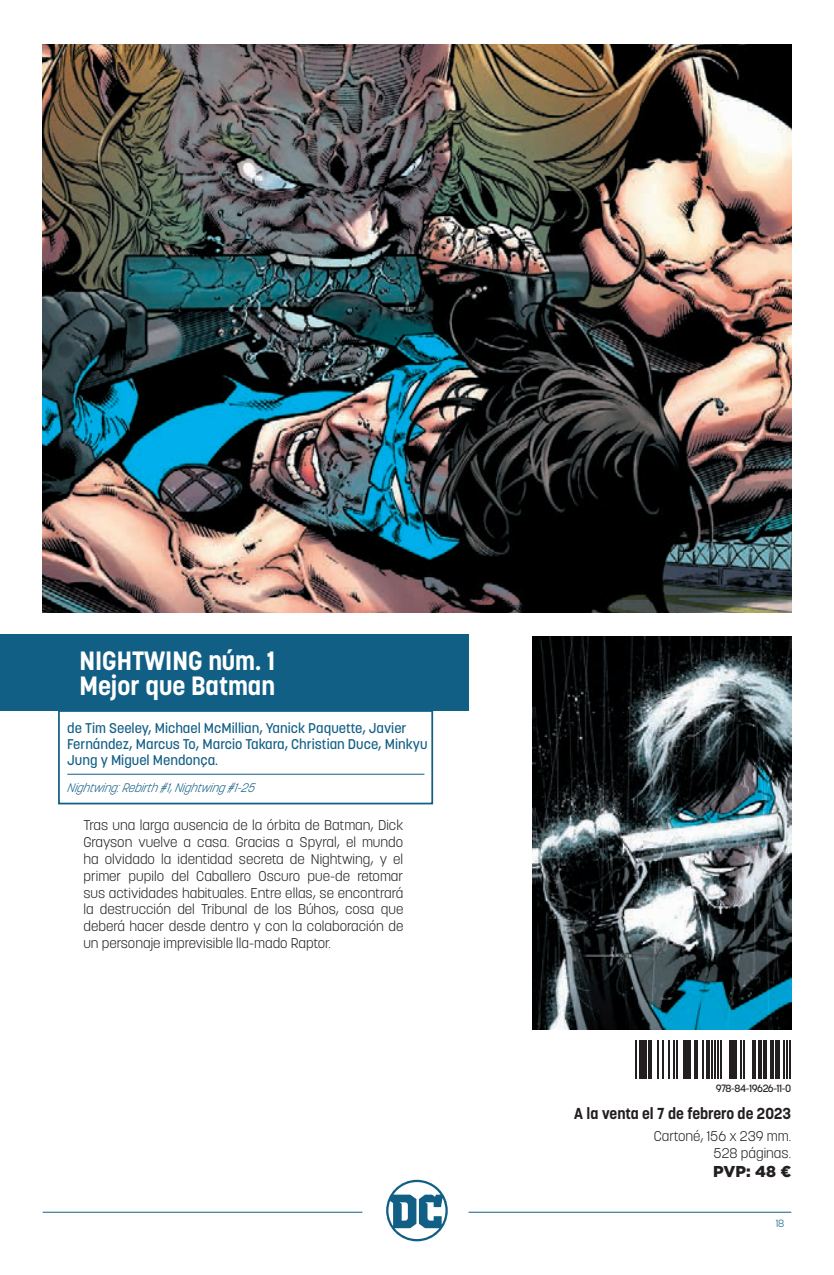
<style>
.page{position:relative;width:834px;height:1275px;background:#fff}
.page>*{position:absolute;margin:0;border:0;box-sizing:border-box;transform-origin:0 0}
.t1{font:700 26.25px/24.5px "Korolev";color:#fff}
.t2{font:700 15.75px "Korolev";color:#231f20}
.t3{font:900 15.75px "Gotham";color:#231f20}
.t4{font:300 14px/16.8px "Korolev";color:#231f20;text-align:justify}
.t5{font:500 14px/15.8px "Korolev";color:#125f86}
.t6{font:italic 300 12.25px "Korolev";color:#125f86;scale:.96 1}
.t7{font:500 10.5px "Korolev";color:#231f20}
.t8{font:300 10.5px "Korolev";color:#125f86}
</style>
<div class="page">
<div style="left:0;top:634px;width:468px;height:77px;background:#125f86"></div>
<div style="left:58px;top:710px;width:375px;height:94px;border:2px solid #125f86"></div>
<hr style="left:635px;top:1040px;width:2px;height:39px;background:#231f20">
<hr style="left:638px;top:1040px;width:2px;height:39px;background:#231f20">
<div style="left:641px;top:1040px;width:5px;height:39px;background:#231f20"></div>
<hr style="left:648px;top:1040px;width:3px;height:39px;background:#231f20">
<hr style="left:656px;top:1040px;width:2px;height:39px;background:#231f20">
<hr style="left:661px;top:1040px;width:2px;height:39px;background:#231f20">
<hr style="left:668px;top:1040px;width:1px;height:39px;background:#231f20">
<hr style="left:673px;top:1040px;width:1px;height:39px;background:#231f20">
<hr style="left:676px;top:1040px;width:2px;height:39px;background:#231f20">
<svg style="left:683px;top:1040px;width:3px;height:39px"></svg>
<hr style="left:687px;top:1040px;width:4px;height:39px;background:#231f20">
<hr style="left:694px;top:1040px;width:3px;height:39px;background:#231f20">
<hr style="left:702px;top:1040px;width:2px;height:39px;background:#231f20">
<svg style="left:706px;top:1040px;width:3px;height:39px"></svg>
<hr style="left:710px;top:1040px;width:2px;height:39px;background:#231f20">
<hr style="left:714px;top:1040px;width:1px;height:39px;background:#231f20">
<hr style="left:717px;top:1040px;width:2px;height:39px;background:#231f20">
<hr style="left:720px;top:1040px;width:2px;height:39px;background:#231f20">
<svg style="left:729px;top:1040px;width:3px;height:39px"></svg>
<hr style="left:733px;top:1040px;width:4px;height:39px;background:#231f20">
<hr style="left:740px;top:1040px;width:1px;height:39px;background:#231f20">
<hr style="left:743px;top:1040px;width:2px;height:39px;background:#231f20">
<svg style="left:752px;top:1040px;width:3px;height:39px"></svg>
<hr style="left:758px;top:1040px;width:3px;height:39px;background:#231f20">
<hr style="left:763px;top:1040px;width:3px;height:39px;background:#231f20">
<svg style="left:770px;top:1040px;width:3px;height:39px"></svg>
<div style="left:774px;top:1040px;width:5px;height:39px;background:#231f20"></div>
<hr style="left:782px;top:1040px;width:2px;height:39px;background:#231f20">
<hr style="left:786px;top:1040px;width:1px;height:39px;background:#231f20">
<hr style="left:789px;top:1040px;width:2px;height:39px;background:#231f20">
<hr style="left:67px;top:774px;width:357px;height:1px;background:#125f86">
<img style="left:43px;top:45px;width:748px;height:568px">
<hr style="left:468px;top:1212px;width:323px;height:1px;background:#125f86">
<hr style="left:43px;top:1212px;width:319px;height:1px;background:#125f86">
<svg style="left:386px;top:1180px;width:61px;height:61px"></svg>
<img style="left:532px;top:636px;width:259px;height:393px">
<h1 class="t1" style="left:79px;top:649px;width:197px">NIGHTWING núm. 1<br>Mejor que Batman</h1>
<p class="t5" style="left:67px;top:720px;width:362px">de Tim Seeley, Michael McMillian, Yanick Paquette, Javier<br>Fernández, Marcus To, Marcio Takara, Christian Duce, Minkyu<br>Jung y Miguel Mendonça.</p>
<p class="t6" style="left:67px;top:780px;width:200px">Nightwing:Rebirth #1,Nightwing #1-25</p>
<p class="t4" style="left:83px;top:817px;width:321px">Tras una larga ausencia de la órbita de Batman, Dick Grayson vuelve a casa. Gracias a Spyral, el mundo ha olvidado la identidad secreta de Nightwing, y el primer pupilo del Caballero Oscuro pue-de retomar sus actividades habituales. Entre ellas, se encontrará la destrucción del Tribunal de los Búhos, cosa que deberá hacer desde dentro y con la colaboración de un personaje imprevisible lla-mado Raptor.</p>
<p class="t7" style="left:715px;top:1081px;width:77px">978-84-19626-11-0</p>
<p class="t2" style="left:574px;top:1103px;width:218px">A la venta el 7 de febrero de 2023</p>
<p class="t4" style="left:653px;top:1128px;width:139px;text-align:right">Cartoné, 156 x 239 mm.<br>528 páginas.</p>
<p class="t3" style="left:713px;top:1160px;width:79px">PVP: 48 €</p>
<p class="t8" style="left:775px;top:1217px;width:10px">18</p>
</div>
